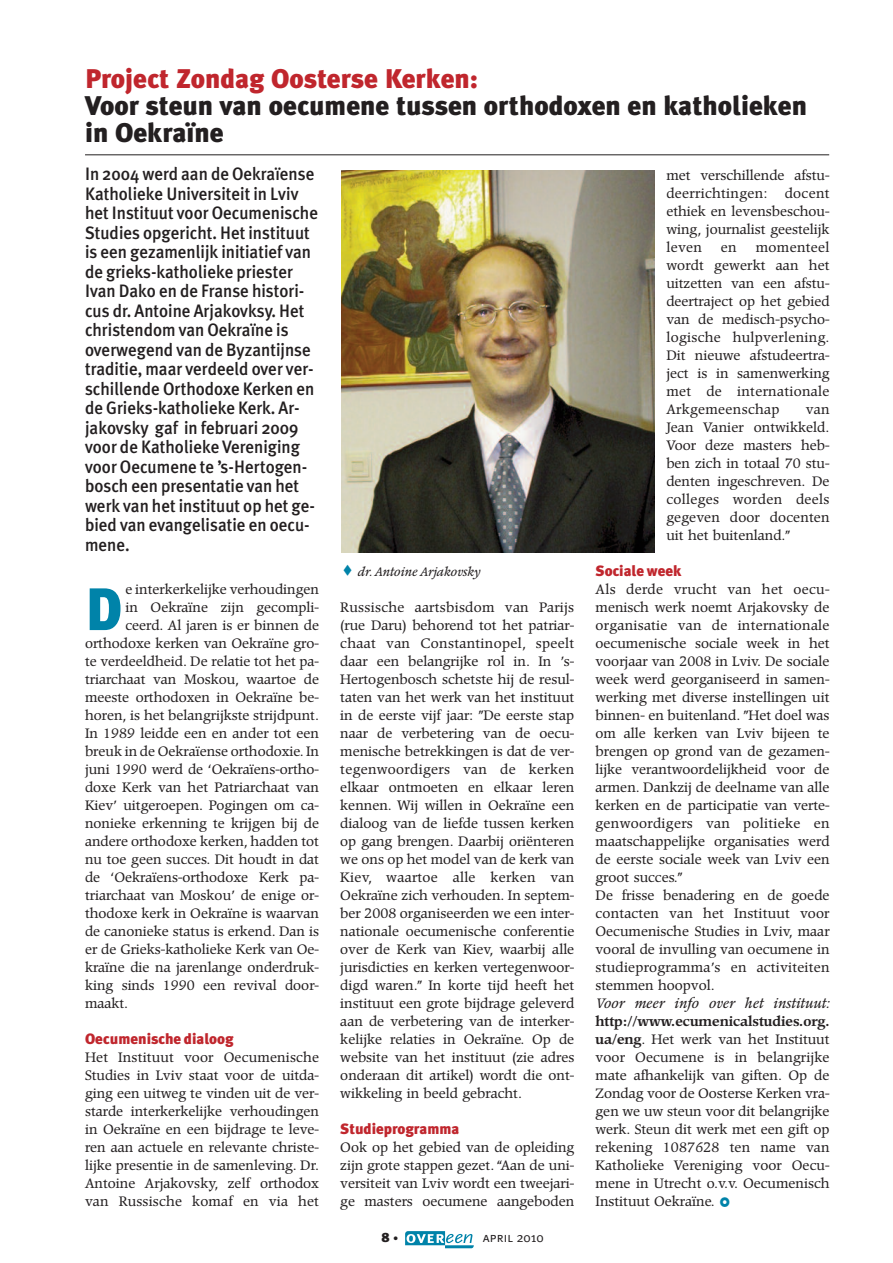
<style>
.page{position:relative;width:893px;height:1263px;background:#fff}
.page>*{position:absolute;margin:0;border:0;box-sizing:border-box;transform-origin:0 0}
.t1{font:900 59.85px "Meta Plus";color:#0083a9}
.t2{font:900 27px/27px "Meta Plus";color:#231f20}
.t3{font:900 27px "Meta Plus";color:#c0262d}
.t4{font:500 18px/19.5px "Meta Plus";color:#231f20;scale:.95 1}
.t5{font:900 15px "Meta Plus";color:#c0262d}
.t6{font:13.5px/18px "Poppl Pontifex";color:#231f20;text-align:justify}
.t7{font:italic 13.5px "Poppl Pontifex";letter-spacing:.005em;color:#231f20}
.t8{font:13.5px "Meta Plus Normal Caps";color:#231f20}
.t9{font:900 13.5px "Meta Plus";color:#231f20}
.t10{font:italic 12px "Poppl Pontifex";color:#231f20}
.s1{font-size:10.5px}
.s2{font-family:"Meta Plus Normal"}
.s3{font-weight:700}
</style>
<div class="page">
<svg style="left:405px;top:1231px;width:69px;height:17px"></svg>
<img style="left:342px;top:170px;width:312px;height:382px">
<hr style="left:85px;top:154px;width:744px;height:1px;background:#231f20">
<h2 class="t3" style="left:85px;top:63px;width:395px">Project Zondag Oosterse Kerken:</h2>
<h2 class="t2" style="left:85px;top:92px;width:723px">Voor steun van oecumene tussen orthodoxen en katholieken in Oekraïne</h2>
<p class="t4" style="left:85px;top:164px;width:247px">In 2004 werd aan de Oekraïense<br>Katholieke Universiteit in Lviv het Instituut voor Oecumenische<br>Studies opgericht. Het instituut is een gezamenlijk initiatief van de grieks-katholieke priester<br>Ivan Dako en de Franse histori&shy;cus dr. Antoine Arjakovksy. Het christendom van Oekraïne is overwegend van de Byzantijnse traditie, maar verdeeld over ver&shy;schillende Orthodoxe Kerken en de Grieks-katholieke Kerk. Ar&shy;jakovsky gaf in februari 2009 voor de Katholieke Vereniging voor Oecumene te ’s-Hertogen&shy;bosch een presentatie van het werk van het instituut op het ge&shy;bied van evangelisatie en oecu&shy;mene.</p>
<h1 class="t1" style="left:85px;top:574px;width:39px">D</h1>
<p class="t6" style="left:125px;top:582px;width:195px">e interkerkelijke verhoudingen</p>
<p class="t6" style="left:125px;top:600px;width:195px">in Oekraïne zijn gecompli-</p>
<p class="t6" style="left:125px;top:618px;width:195px">ceerd. Al jaren is er binnen de</p>
<p class="t6" style="left:85px;top:636px;width:235px">orthodoxe kerken van Oekraïne gro-</p>
<p class="t6" style="left:85px;top:654px;width:235px">te verdeeldheid. De relatie tot het pa-</p>
<p class="t6" style="left:85px;top:672px;width:235px">triarchaat van Moskou, waartoe de</p>
<p class="t6" style="left:85px;top:690px;width:235px">meeste orthodoxen in Oekraïne be-</p>
<p class="t6" style="left:85px;top:708px;width:235px">horen, is het belangrijkste strijdpunt.</p>
<p class="t6" style="left:85px;top:726px;width:235px">In 1989 leidde een en ander tot een</p>
<p class="t6" style="left:85px;top:744px;width:235px">breuk in de Oekraïense orthodoxie. In</p>
<p class="t6" style="left:85px;top:762px;width:235px">juni 1990 werd de ‘Oekraïens-ortho-</p>
<p class="t6" style="left:85px;top:780px;width:235px">doxe Kerk van het Patriarchaat van</p>
<p class="t6" style="left:85px;top:798px;width:235px">Kiev’ uitgeroepen. Pogingen om ca-</p>
<p class="t6" style="left:85px;top:816px;width:235px">nonieke erkenning te krijgen bij de</p>
<p class="t6" style="left:85px;top:834px;width:235px">andere orthodoxe kerken, hadden tot</p>
<p class="t6" style="left:85px;top:852px;width:235px">nu toe geen succes. Dit houdt in dat</p>
<p class="t6" style="left:85px;top:870px;width:235px">de ‘Oekraïens-orthodoxe Kerk pa-</p>
<p class="t6" style="left:85px;top:888px;width:235px">triarchaat van Moskou’ de enige or-</p>
<p class="t6" style="left:85px;top:906px;width:235px">thodoxe kerk in Oekraïne is waarvan</p>
<p class="t6" style="left:85px;top:924px;width:235px">de canonieke status is erkend. Dan is</p>
<p class="t6" style="left:85px;top:942px;width:235px">er de Grieks-katholieke Kerk van Oe-</p>
<p class="t6" style="left:85px;top:960px;width:235px">kraïne die na jarenlange onderdruk-</p>
<p class="t6" style="left:85px;top:978px;width:235px">king sinds 1990 een revival door-</p>
<p class="t6" style="left:85px;top:996px;width:45px">maakt.</p>
<p class="t5" style="left:85px;top:1030px;width:150px">Oecumenische dialoog</p>
<p class="t6" style="left:85px;top:1050px;width:235px">Het Instituut voor Oecumenische Studies in Lviv staat voor de uitda&shy;ging een uitweg te vinden uit de ver&shy;starde interkerkelijke verhoudingen in Oekraïne en een bijdrage te leve&shy;ren aan actuele en relevante christe&shy;lijke presentie in de samenleving. Dr.<br>Antoine Arjakovsky, zelf orthodox van Russische komaf en via het</p>
<p class="t10" style="left:357px;top:566px;width:124px">dr. Antoine Arjakovsky</p>
<p class="t6" style="left:340px;top:600px;width:236px">Russische aartsbisdom van Parijs (rue Daru) behorend tot het patriar&shy;chaat van Constantinopel, speelt daar een belangrijke rol in. In ’s-Hertogenbosch schetste hij de resul&shy;taten van het werk van het instituut in de eerste vijf jaar: ”De eerste stap naar de verbetering van de oecu&shy;menische betrekkingen is dat de ver&shy;tegenwoordigers van de kerken elkaar ontmoeten en elkaar leren kennen. Wij willen in Oekraïne een dialoog van de liefde tussen kerken op gang brengen. Daarbij oriënteren we ons op het model van de kerk van Kiev, waartoe alle kerken van Oekraïne zich verhouden. In septem&shy;ber 2008 organiseerden we een inter&shy;nationale oecumenische conferentie over de Kerk van Kiev, waarbij alle jurisdicties en kerken vertegenwoor&shy;digd waren.” In korte tijd heeft het instituut een grote bijdrage geleverd aan de verbetering van de interker&shy;kelijke relaties in Oekraïne. Op de website van het instituut (zie adres onderaan dit artikel) wordt die ont&shy;wikkeling in beeld gebracht.</p>
<p class="t5" style="left:340px;top:1120px;width:121px">Studieprogramma</p>
<p class="t6" style="left:340px;top:1140px;width:235px">Ook op het gebied van de opleiding zijn grote stappen gezet. “Aan de uni&shy;versiteit van Lviv wordt een tweejari&shy;ge masters oecumene aangeboden</p>
<p class="t9" style="left:381px;top:1229px;width:18px">8 <span class="s1">•</span></p>
<p class="t8" style="left:483px;top:1229px;width:62px">april <span class="s2">2010</span></p>
<p class="t6" style="left:666px;top:168px;width:165px">met verschillende afstu&shy;deerrichtingen:</p>
<p class="t6" style="left:666px;top:186px;width:165px;text-indent:118px">docent ethiek en levensbeschou&shy;wing, journalist geestelijk leven</p>
<p class="t6" style="left:666px;top:240px;width:165px;text-indent:89px">momenteel wordt gewerkt aan het uitzetten van een afstu&shy;deertraject op het gebied van de medisch-psycho&shy;logische hulpverlening.<br>Dit nieuwe afstudeertra&shy;ject is in samenwerking met de internationale Arkgemeenschap</p>
<p class="t6" style="left:721px;top:240px;width:17px">en</p>
<p class="t6" style="left:666px;top:402px;width:165px;text-indent:139px">van Jean Vanier ontwikkeld.<br>Voor deze masters heb&shy;ben zich in totaal 70 stu&shy;denten ingeschreven. De colleges worden deels gegeven door docenten uit het buitenland.”</p>
<p class="t5" style="left:596px;top:562px;width:87px">Sociale week</p>
<p class="t6" style="left:596px;top:582px;width:235px;text-align:left">Als derde vrucht van het oecu&shy;menisch werk noemt Arjakovsky de organisatie van de internationale oecumenische sociale week in het voorjaar van 2008 in Lviv. De sociale week werd georganiseerd in samen&shy;werking met diverse instellingen uit binnen- en buitenland. ”Het doel was om alle kerken van Lviv bijeen te brengen op grond van de gezamen&shy;lijke verantwoordelijkheid voor de armen. Dankzij de deelname van alle kerken en de participatie van verte&shy;genwoordigers van politieke en maatschappelijke organisaties werd de eerste sociale week van Lviv een groot succes.”<br>De frisse benadering en de goede contacten van het Instituut voor<br>Oecumenische Studies in Lviv, maar vooral de invulling van oecumene in studieprogramma’s en activiteiten stemmen hoopvol.</p>
<p class="t7" style="left:596px;top:997px;width:235px">Voor meer info over het instituut:</p>
<p class="t6" style="left:596px;top:1014px;width:236px"><span class="s3">http://www.ecumenicalstudies.org. ua/eng</span>. Het werk van het Instituut voor Oecumene is in belangrijke mate afhankelijk van giften. Op de Zondag voor de Oosterse Kerken vra&shy;gen we uw steun voor dit belangrijke werk. Steun dit werk met een gift op rekening 1087628 ten name van Katholieke Vereniging voor Oecu&shy;mene in Utrecht o.v.v. Oecumenisch Instituut Oekraïne.</p>
</div>
